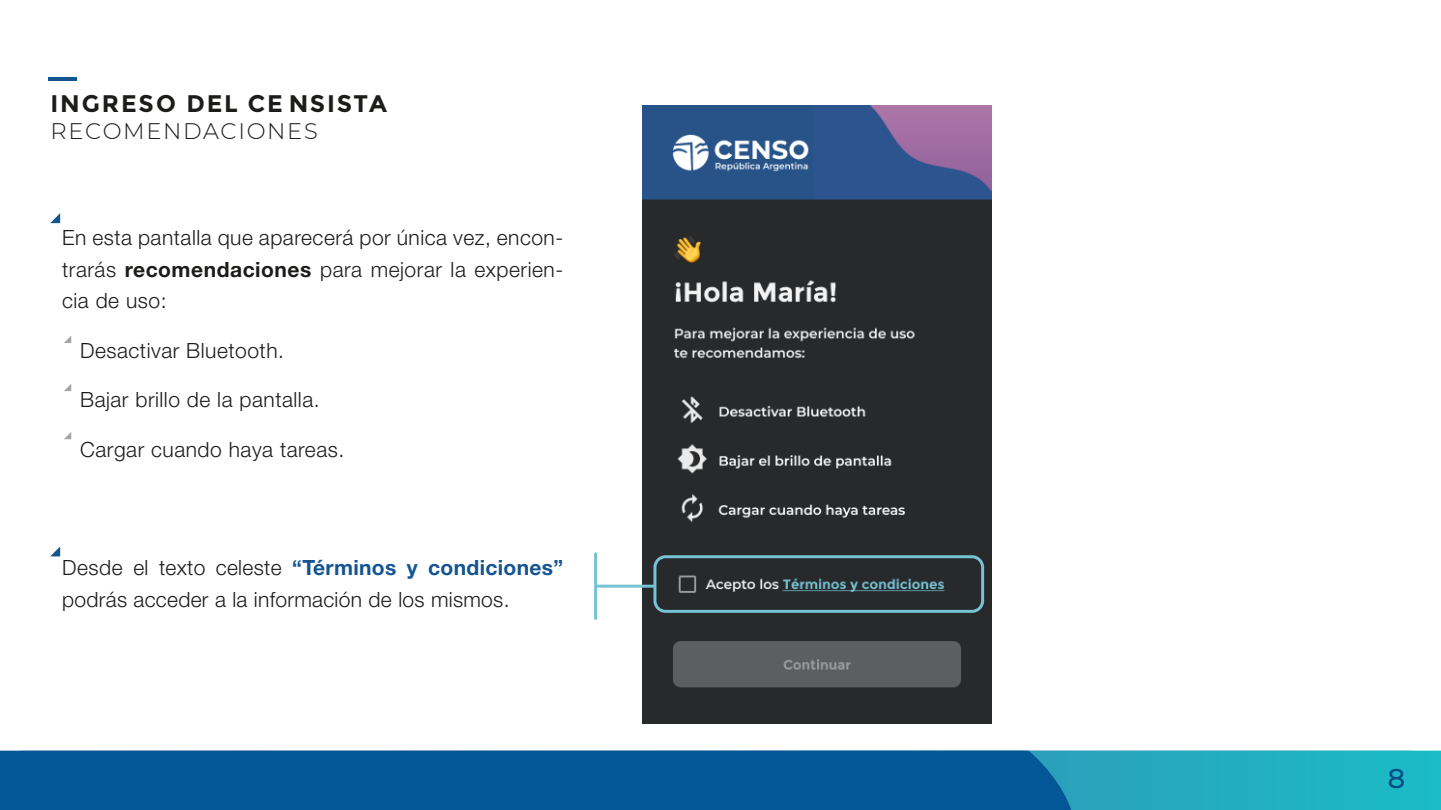
<style>
.page{position:relative;width:1441px;height:810px;background:#fff}
.page>*{position:absolute;margin:0;border:0;box-sizing:border-box;transform-origin:0 0}
.t1{font:45px "Verdana";color:#024e94}
.t2{font:700 24px "Montserrat";letter-spacing:.075em;color:#1c1c1b}
.t3{font:300 22.5px "Montserrat";letter-spacing:.075em;color:#1c1c1b}
.t4{font:300 21px/31.5px "Helvetica Neue LT Std";letter-spacing:.025em;color:#1c1c1b;text-align:justify}
.s1{font-weight:700}
.s2{font-weight:700;color:#145491}
.s3{font-family:"Montserrat";font-weight:500;font-size:27px;color:#024c87}
</style>
<div class="page">
<img style="left:642px;top:105px;width:349px;height:619px">
<div style="left:0;top:751px;width:1440px;height:59px;background:#22afc1"></div>
<div style="left:0;top:751px;width:1071px;height:59px;background:#035796"></div>
<hr style="left:49px;top:77px;width:28px;height:4px;background:#145491">
<svg style="left:50px;top:213px;width:10px;height:10px"></svg>
<svg style="left:50px;top:546px;width:10px;height:10px"></svg>
<svg style="left:64px;top:336px;width:7px;height:7px"></svg>
<svg style="left:64px;top:384px;width:7px;height:7px"></svg>
<svg style="left:64px;top:432px;width:7px;height:7px"></svg>
<svg style="left:653px;top:555px;width:330px;height:58px;background:#364348"></svg>
<hr style="left:595px;top:585px;width:59px;height:3px;background:#75c3d4;border-radius:2px">
<hr style="left:594px;top:552px;width:3px;height:68px;background:#75c3d4;border-radius:2px">
<p class="t2" style="left:51px;top:89px;width:338px">INGRESO DEL CE NSISTA</p>
<p class="t3" style="left:51px;top:116px;width:268px">RECOMENDACIONES</p>
<p class="t4" style="left:62px;top:221px;width:502px">En esta pantalla que aparecerá por única vez, encon&shy;trarás <span class="s1">recomendaciones</span> para mejorar la experien&shy;cia de uso:</p>
<p class="t4" style="left:80px;top:334px;width:205px">Desactivar Bluetooth.</p>
<p class="t4" style="left:80px;top:383px;width:241px">Bajar brillo de la pantalla.</p>
<p class="t4" style="left:80px;top:433px;width:265px">Cargar cuando haya tareas.</p>
<p class="t4" style="left:62px;top:551px;width:502px">Desde el texto celeste <span class="s2">“Términos y condiciones” </span>podrás acceder a la información de los mismos.</p>
<h1 class="t1" style="left:1381px;top:740px;width:30px">2<span class="s3">8</span></h1>
</div>
